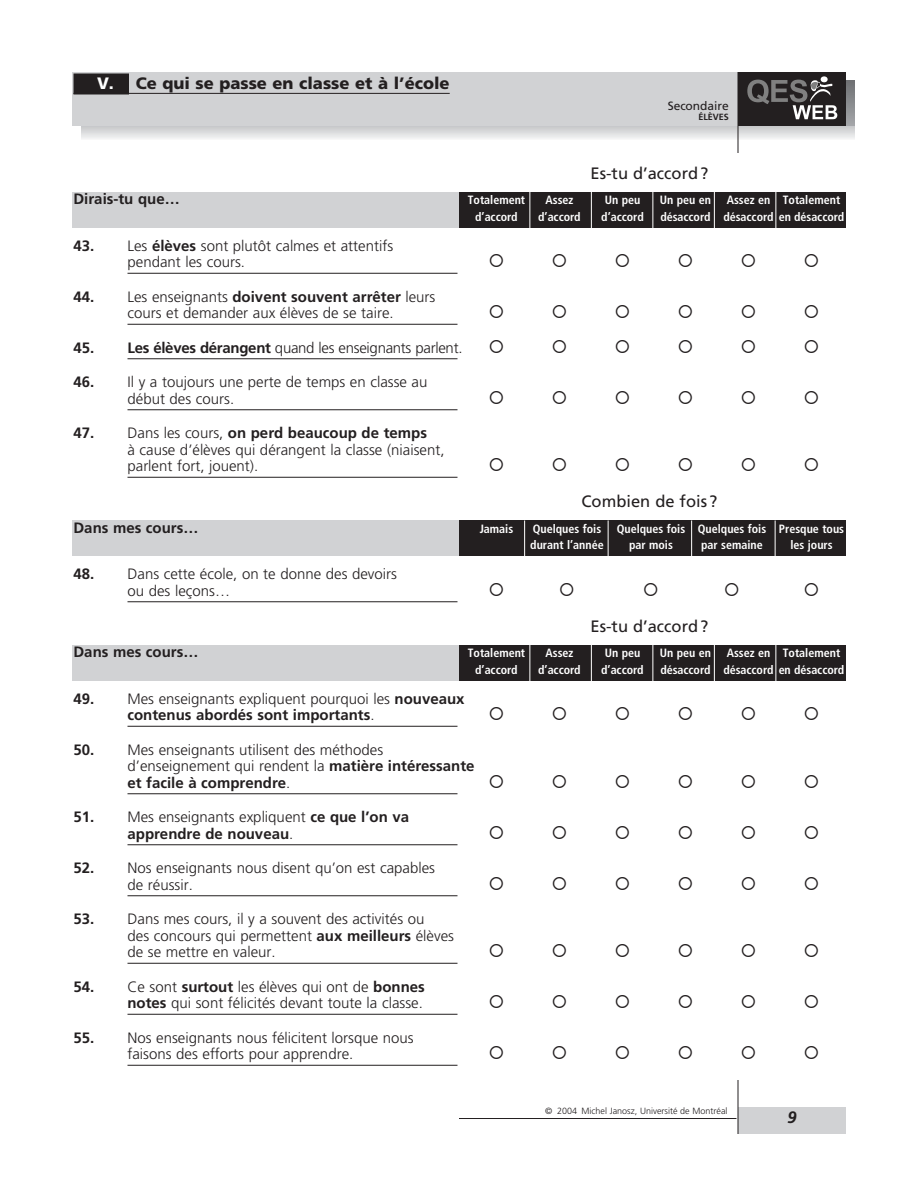
<style>
.page{position:relative;width:918px;height:1188px;background:#fff}
.page>*{position:absolute;margin:0;border:0;box-sizing:border-box;transform-origin:0 0}
.t1{font:16.5px "Frutiger";color:#231f20}
.t2{font:900 16.5px "Frutiger";color:#231f20}
.t3{font:italic 700 16.5px "Frutiger";color:#231f20}
.t4{font:300 15px/16.5px "Frutiger";color:#231f20}
.t5{font:700 15px/16.5px "Frutiger";color:#231f20}
.t6{font:300 15px "Frutiger";letter-spacing:-.02em;color:#231f20}
.t7{font:700 condensed 12px "Frutiger";color:#fff}
.t8{font:12px "Frutiger";color:#231f20}
.t9{font:300 9px "Frutiger";color:#231f20}
.t10{font:700 9px "Frutiger";color:#231f20}
.s1{color:#fff}
.s2{font-weight:700}
.s3{font-weight:300}
</style>
<div class="page">
<div style="left:72px;top:645px;width:774px;height:36px;background:#d1d2d4"></div>
<div style="left:459px;top:645px;width:387px;height:36px;background:#231f20"></div>
<div style="left:72px;top:520px;width:774px;height:36px;background:#d1d2d4"></div>
<div style="left:459px;top:520px;width:387px;height:36px;background:#231f20"></div>
<div style="left:72px;top:192px;width:774px;height:36px;background:#d1d2d4"></div>
<div style="left:459px;top:192px;width:387px;height:36px;background:#231f20"></div>
<div style="left:738px;top:1107px;width:108px;height:27px;background:#d1d2d4"></div>
<hr style="left:738px;top:1080px;width:1px;height:54px;background:#231f20">
<hr style="left:459px;top:1118px;width:277px;height:1px;background:#231f20">
<svg style="left:846px;top:80px;width:9px;height:46px"></svg>
<div style="left:72px;top:72px;width:774px;height:54px;background:#d1d2d4"></div>
<hr style="left:81px;top:126px;width:774px;height:2px;background:#b4b5b8">
<hr style="left:81px;top:127px;width:774px;height:2px;background:#babbbe">
<hr style="left:81px;top:128px;width:774px;height:2px;background:#bebfc2">
<hr style="left:81px;top:129px;width:774px;height:2px;background:#c3c4c7">
<hr style="left:81px;top:130px;width:774px;height:2px;background:#c8c9cb">
<hr style="left:81px;top:131px;width:774px;height:2px;background:#cdced0">
<hr style="left:81px;top:132px;width:774px;height:2px;background:#d3d4d6">
<hr style="left:81px;top:133px;width:774px;height:2px;background:#d8d9db">
<hr style="left:81px;top:134px;width:774px;height:2px;background:#dcdddf">
<hr style="left:81px;top:135px;width:774px;height:2px;background:#e1e2e4">
<hr style="left:81px;top:136px;width:774px;height:2px;background:#e8e9ea">
<hr style="left:81px;top:137px;width:774px;height:2px;background:#eeeeef">
<hr style="left:81px;top:138px;width:774px;height:2px;background:#f3f4f4">
<hr style="left:81px;top:139px;width:774px;height:1px;background:#f7f7f8">
<div style="left:738px;top:72px;width:108px;height:54px;background:#231f20"></div>
<div style="left:821px;top:76px;width:6px;height:7px;border:1px solid #fff;border-radius:50%"></div>
<svg style="left:747px;top:77px;width:90px;height:42px"></svg>
<hr style="left:738px;top:72px;width:1px;height:81px;background:#231f20">
<div style="left:74px;top:74px;width:55px;height:20px;background:#231f20"></div>
<hr style="left:74px;top:93px;width:376px;height:1px;background:#231f20">
<hr style="left:128px;top:273px;width:330px;height:1px;background:#231f20">
<hr style="left:128px;top:324px;width:330px;height:1px;background:#231f20">
<hr style="left:128px;top:358px;width:330px;height:1px;background:#231f20">
<hr style="left:128px;top:409px;width:330px;height:1px;background:#231f20">
<hr style="left:128px;top:477px;width:330px;height:1px;background:#231f20">
<hr style="left:128px;top:601px;width:330px;height:1px;background:#231f20">
<hr style="left:128px;top:726px;width:330px;height:1px;background:#231f20">
<hr style="left:128px;top:793px;width:330px;height:1px;background:#231f20">
<hr style="left:128px;top:845px;width:330px;height:1px;background:#231f20">
<hr style="left:128px;top:896px;width:330px;height:1px;background:#231f20">
<hr style="left:128px;top:963px;width:330px;height:1px;background:#231f20">
<hr style="left:128px;top:1014px;width:330px;height:1px;background:#231f20">
<hr style="left:128px;top:1065px;width:330px;height:1px;background:#231f20">
<hr style="left:530px;top:192px;width:1px;height:36px;background:#fff">
<hr style="left:591px;top:192px;width:1px;height:36px;background:#fff">
<hr style="left:652px;top:192px;width:1px;height:36px;background:#fff">
<hr style="left:714px;top:192px;width:1px;height:36px;background:#fff">
<hr style="left:776px;top:192px;width:1px;height:36px;background:#fff">
<hr style="left:524px;top:520px;width:1px;height:36px;background:#fff">
<hr style="left:608px;top:521px;width:1px;height:36px;background:#fff">
<hr style="left:691px;top:520px;width:1px;height:36px;background:#fff">
<hr style="left:775px;top:520px;width:1px;height:36px;background:#fff">
<hr style="left:530px;top:645px;width:1px;height:36px;background:#fff">
<hr style="left:591px;top:645px;width:1px;height:36px;background:#fff">
<hr style="left:652px;top:645px;width:1px;height:36px;background:#fff">
<hr style="left:714px;top:645px;width:1px;height:36px;background:#fff">
<hr style="left:775px;top:645px;width:1px;height:36px;background:#fff">
<p class="t2" style="left:97px;top:76px;width:354px"><span class="s1">V.</span> Ce qui se passe en classe et à l’école</p>
<p class="t8" style="left:668px;top:100px;width:63px">Secondaire</p>
<p class="t10" style="left:698px;top:113px;width:32px">ÉLÈVES</p>
<p class="t1" style="left:591px;top:166px;width:120px">Es-tu d’accord?</p>
<p class="t5" style="left:74px;top:192px;width:108px">Dirais-tu que…</p>
<p class="t7" style="left:468px;top:195px;width:59px">Totalement</p>
<p class="t7" style="left:546px;top:195px;width:29px">Assez</p>
<p class="t7" style="left:605px;top:195px;width:37px">Un peu</p>
<p class="t7" style="left:660px;top:195px;width:53px">Un peu en</p>
<p class="t7" style="left:727px;top:195px;width:115px">Assez en Totalement</p>
<p class="t7" style="left:475px;top:212px;width:44px">d’accord</p>
<p class="t7" style="left:538px;top:212px;width:44px">d’accord</p>
<p class="t7" style="left:601px;top:212px;width:44px">d’accord</p>
<p class="t7" style="left:660px;top:212px;width:185px">désaccord désaccord en désaccord</p>
<p class="t4" style="left:128px;top:238px;width:267px;text-indent:-54px"><span class="s2">43.</span> Les <span class="s2">élèves</span> sont plutôt calmes et attentifs pendant les cours.</p>
<p class="t4" style="left:128px;top:289px;width:309px;text-indent:-54px"><span class="s2">44.</span> Les enseignants <span class="s2">doivent souvent arrêter</span> leurs cours et demander aux élèves de se taire.</p>
<p class="t6" style="left:74px;top:341px;width:391px"><span class="s2">45. Les élèves dérangent</span> quand les enseignants parlent.</p>
<p class="t4" style="left:128px;top:375px;width:301px;text-indent:-54px"><span class="s2">46.</span> Il y a toujours une perte de temps en classe au début des cours.</p>
<p class="t4" style="left:128px;top:426px;width:319px;text-indent:-54px"><span class="s2">47.</span> Dans les cours, <span class="s2">on perd beaucoup de temps<br></span>à cause d’élèves qui dérangent la classe (niaisent, parlent fort, jouent).</p>
<p class="t1" style="left:582px;top:495px;width:137px">Combien de fois?</p>
<p class="t5" style="left:74px;top:520px;width:126px">Dans mes cours…</p>
<p class="t7" style="left:480px;top:524px;width:35px">Jamais</p>
<p class="t7" style="left:533px;top:524px;width:70px">Quelques fois</p>
<p class="t7" style="left:617px;top:524px;width:229px">Quelques fois Quelques fois Presque tous</p>
<p class="t7" style="left:530px;top:540px;width:75px">durant l’année</p>
<p class="t7" style="left:629px;top:540px;width:45px">par mois</p>
<p class="t7" style="left:701px;top:540px;width:63px">par semaine</p>
<p class="t7" style="left:790px;top:540px;width:44px">les jours</p>
<p class="t4" style="left:128px;top:567px;width:271px;text-indent:-54px"><span class="s2">48.</span> Dans cette école, on te donne des devoirs ou des leçons…</p>
<p class="t1" style="left:591px;top:619px;width:120px">Es-tu d’accord?</p>
<p class="t5" style="left:74px;top:645px;width:126px">Dans mes cours…</p>
<p class="t7" style="left:468px;top:648px;width:59px">Totalement</p>
<p class="t7" style="left:546px;top:648px;width:29px">Assez</p>
<p class="t7" style="left:605px;top:648px;width:37px">Un peu</p>
<p class="t7" style="left:660px;top:648px;width:53px">Un peu en</p>
<p class="t7" style="left:727px;top:648px;width:115px">Assez en Totalement</p>
<p class="t7" style="left:475px;top:664px;width:44px">d’accord</p>
<p class="t7" style="left:538px;top:664px;width:44px">d’accord</p>
<p class="t7" style="left:601px;top:664px;width:44px">d’accord</p>
<p class="t7" style="left:660px;top:664px;width:185px">désaccord désaccord en désaccord</p>
<p class="t5" style="left:128px;top:691px;width:339px;text-indent:-54px">49. <span class="s3">Mes enseignants expliquent pourquoi les</span> nouveaux contenus abordés sont importants<span class="s3">.</span></p>
<p class="t4" style="left:128px;top:742px;width:349px;text-indent:-54px"><span class="s2">50.</span> Mes enseignants utilisent des méthodes d’enseignement qui rendent la <span class="s2">matière intéressante et facile à comprendre</span>.</p>
<p class="t5" style="left:128px;top:810px;width:283px;text-indent:-54px">51. <span class="s3">Mes enseignants expliquent</span> ce que l’on va apprendre de nouveau<span class="s3">.</span></p>
<p class="t4" style="left:128px;top:861px;width:309px;text-indent:-54px"><span class="s2">52.</span> Nos enseignants nous disent qu’on est capables de réussir.</p>
<p class="t4" style="left:128px;top:912px;width:328px;text-indent:-54px"><span class="s2">53.</span> Dans mes cours, il y a souvent des activités ou<br>des concours qui permettent <span class="s2">aux meilleurs</span> élèves de se mettre en valeur.</p>
<p class="t4" style="left:74px;top:979px;width:353px;text-align:right"><span class="s2">54.</span> Ce sont <span class="s2">surtout</span> les élèves qui ont de <span class="s2">bonnes notes</span> qui sont félicités devant toute la classe.</p>
<p class="t4" style="left:74px;top:1030px;width:342px;text-align:center"><span class="s2">55.</span> Nos enseignants nous félicitent lorsque nous faisons des efforts pour apprendre.</p>
<p class="t9" style="left:545px;top:1107px;width:184px">© 2004 Michel Janosz, Université de Montréal</p>
<p class="t3" style="left:787px;top:1111px;width:11px">9</p>
</div>
